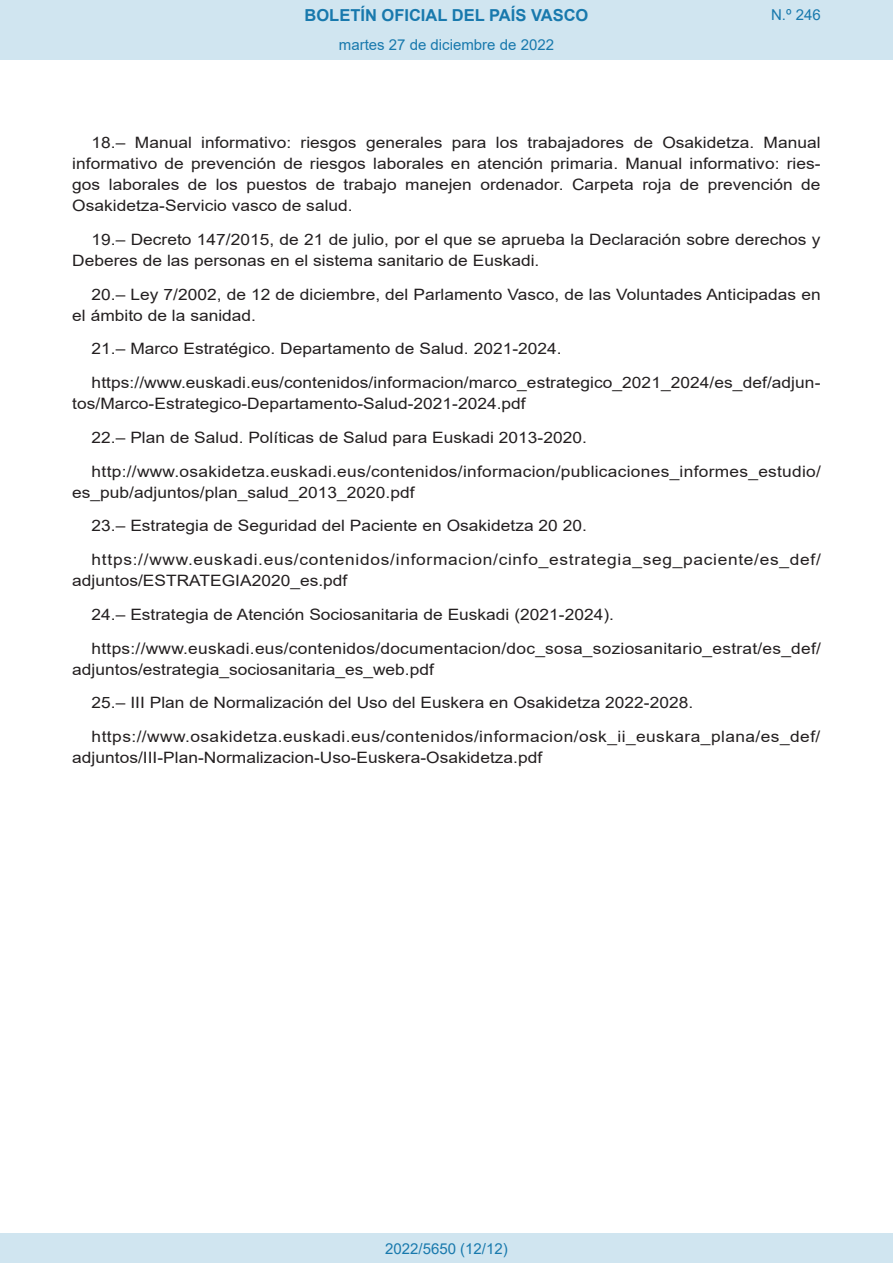
<style>
.page{position:relative;width:893px;height:1263px;background:#fff}
.page>*{position:absolute;margin:0;border:0;box-sizing:border-box;transform-origin:0 0}
.t1{font:700 16.5px "Arial";color:#1879ad}
.BOPVDetalle{font:15.6px/21px "Arial";color:#231f20;scale:1.11 1}
.BOPVDetalle-2{font:15.6px/21px "Arial";letter-spacing:.025em;color:#231f20;scale:1.11 1}
.BOPVDetalle-3{font:15.6px/21px "Arial";letter-spacing:.04em;color:#231f20;scale:1.11 1}
.Paginacion_Centro{font:15px "Arial";color:#1879ad}
</style>
<div class="page">
<div style="left:0;top:0;width:893px;height:60px;background:#d0e5f0"></div>
<div style="left:0;top:1233px;width:893px;height:30px;background:#d0e5f0"></div>
<p class="t1" style="left:305px;top:3px;width:285px">BOLETÍN OFICIAL DEL PAÍS VASCO</p>
<p class="Paginacion_Centro" style="left:339px;top:35px;width:217px">martes 27 de diciembre de 2022</p>
<p class="Paginacion_Centro" style="left:771px;top:5px;width:51px">N.º 246</p>
<p class="BOPVDetalle" style="left:72px;top:132px;width:676px;text-align:justify;text-indent:19px">18.– Manual informativo: riesgos generales para los trabajadores de Osakidetza. Manual informativo de prevención de riesgos laborales en atención primaria. Manual informativo: ries&shy;gos laborales de los puestos de trabajo manejen ordenador. Carpeta roja de prevención de Osakidetza-Servicio vasco de salud.</p>
<p class="BOPVDetalle" style="left:72px;top:229px;width:676px;text-indent:19px">19.– Decreto 147/2015, de 21 de julio, por el que se aprueba la Declaración sobre derechos y<br>Deberes de las personas en el sistema sanitario de Euskadi.</p>
<p class="BOPVDetalle" style="left:72px;top:284px;width:676px;text-indent:19px">20.– Ley 7/2002, de 12 de diciembre, del Parlamento Vasco, de las Voluntades Anticipadas en el ámbito de la sanidad.</p>
<p class="BOPVDetalle" style="left:92px;top:338px;width:425px">21.– Marco Estratégico. Departamento de Salud. 2021-2024.</p>
<p class="BOPVDetalle" style="left:72px;top:372px;width:676px;text-indent:19px">https://www.euskadi.eus/contenidos/informacion/marco_estrategico_2021_2024/es_def/adjun&shy;tos/Marco-Estrategico-Departamento-Salud-2021-2024.pdf</p>
<p class="BOPVDetalle" style="left:92px;top:427px;width:448px">22.– Plan de Salud. Políticas de Salud para Euskadi 2013-2020.</p>
<p class="BOPVDetalle" style="left:72px;top:461px;width:676px;text-indent:19px">http://www.osakidetza.euskadi.eus/contenidos/informacion/publicaciones_informes_estudio/ es_pub/adjuntos/plan_salud_2013_2020.pdf</p>
<p class="BOPVDetalle" style="left:92px;top:515px;width:448px">23.– Estrategia de Seguridad del Paciente en Osakidetza 20 20.</p>
<p class="BOPVDetalle-3" style="left:72px;top:549px;width:676px;text-indent:19px">https://www.euskadi.eus/contenidos/informacion/cinfo_estrategia_seg_paciente/es_def/ adjuntos/ESTRATEGIA2020_es.pdf</p>
<p class="BOPVDetalle" style="left:92px;top:604px;width:472px">24.– Estrategia de Atención Sociosanitaria de Euskadi (2021-2024).</p>
<p class="BOPVDetalle" style="left:72px;top:638px;width:676px;text-indent:19px">https://www.euskadi.eus/contenidos/documentacion/doc_sosa_soziosanitario_estrat/es_def/ adjuntos/estrategia_sociosanitaria_es_web.pdf</p>
<p class="BOPVDetalle" style="left:92px;top:692px;width:543px">25.– III Plan de Normalización del Uso del Euskera en Osakidetza 2022-2028.</p>
<p class="BOPVDetalle-2" style="left:72px;top:726px;width:675px;text-indent:19px">https://www.osakidetza.euskadi.eus/contenidos/informacion/osk_ii_euskara_plana/es_def/ adjuntos/III-Plan-Normalizacion-Uso-Euskera-Osakidetza.pdf</p>
<p class="Paginacion_Centro" style="left:385px;top:1238px;width:124px">2022/5650 (12/12)</p>
</div>
